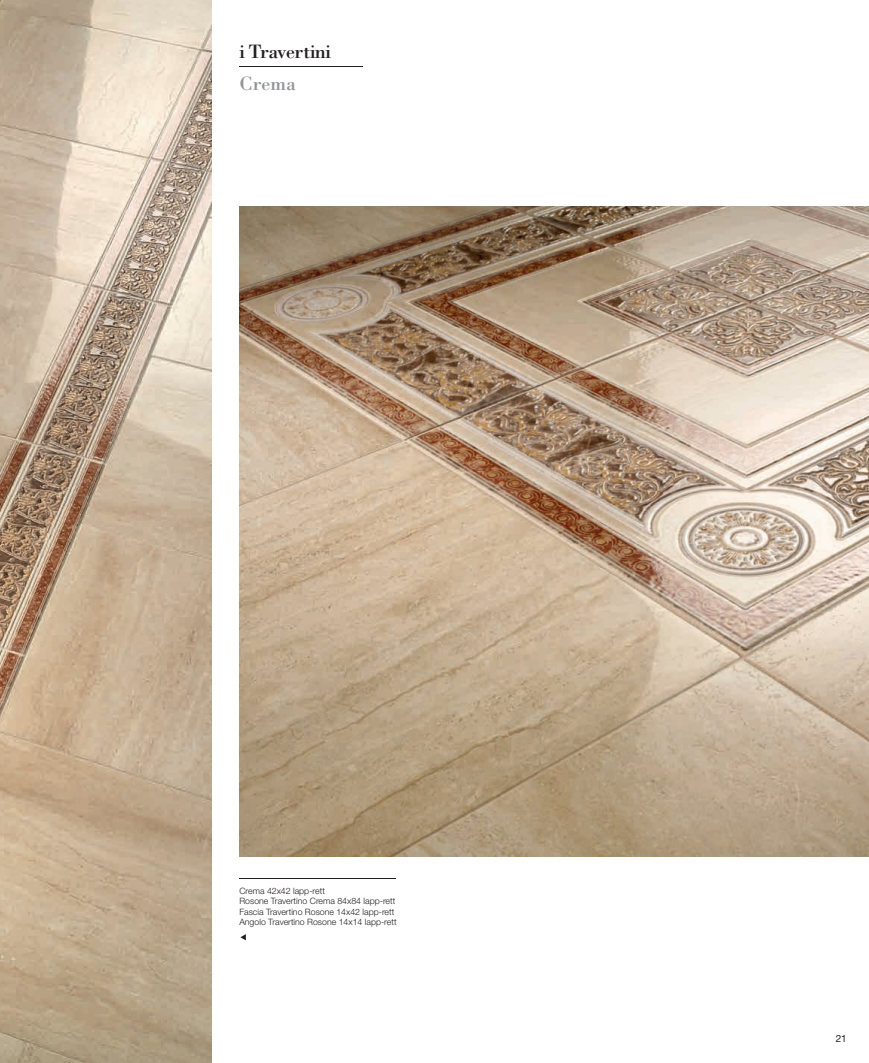
<style>
.page{position:relative;width:869px;height:1063px;background:#fff}
.page>*{position:absolute;margin:0;border:0;box-sizing:border-box;transform-origin:0 0}
.t1{font:20px "Bodoni";letter-spacing:-.035em;color:#231f20}
.t2{font:20px "Bodoni";color:#939598}
.t3{font:10px "Helvetica Neue LT Std";color:#231f20}
.t4{font:300 8.75px/10.5px "Helvetica Neue LT Std";color:#231f20}
</style>
<div class="page">
<hr style="left:239px;top:66px;width:123px;height:1px;background:#231f20">
<hr style="left:239px;top:879px;width:157px;height:1px;background:#231f20">
<svg style="left:240px;top:934px;width:6px;height:6px"></svg>
<img style="left:0;top:0;width:211px;height:1063px">
<img style="left:239px;top:206px;width:629px;height:651px">
<h1 class="t1" style="left:239px;top:39px;width:93px">i Travertini</h1>
<h1 class="t2" style="left:239px;top:71px;width:58px">Crema</h1>
<p class="t4" style="left:239px;top:885px;width:159px">Crema 42x42 lapp-rett<br>Rosone Travertino Crema 84x84 lapp-rett Fascia Travertino Rosone 14x42 lapp-rett Angolo Travertino Rosone 14x14 lapp-rett</p>
<p class="t3" style="left:835px;top:1033px;width:13px">21</p>
</div>
